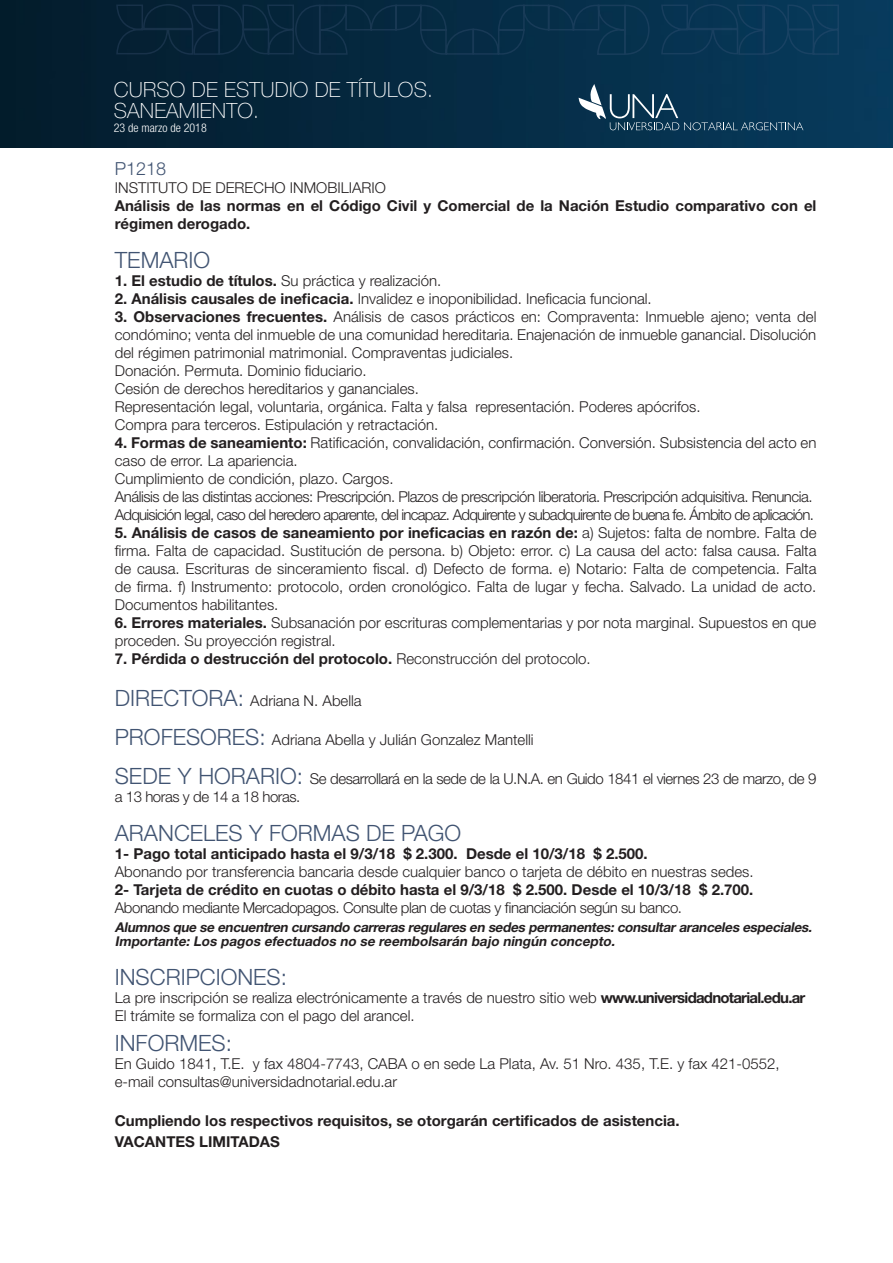
<style>
.page{position:relative;width:893px;height:1263px;background:#fff}
.page>*{position:absolute;margin:0;border:0;box-sizing:border-box;transform-origin:0 0}
.t1{font:300 22.5px "Helvetica Neue";color:#415472}
.Texto_independiente{font:100 21px "Helvetica Neue";letter-spacing:.01em;color:#fff}
.t2{font:300 18px "Helvetica Neue";color:#415472}
.t3{font:300 15px/18px "Helvetica Neue";color:#231f20;text-align:justify}
.t4{font:700 15px/18px "Helvetica Neue";color:#231f20}
.t5{font:300 15px/18px "Helvetica Neue";letter-spacing:-.03em;color:#231f20}
.t6{font:300 15px "Helvetica Neue";letter-spacing:-.05em;color:#231f20}
.t7{font:300 15px "Helvetica Neue";letter-spacing:-.025em;color:#231f20}
.t8{font:italic 700 13.5px "Helvetica Neue";color:#231f20}
.Texto_independiente-2{font:300 condensed 12px "Helvetica Neue";color:#fff}
.s1{font-weight:700}
.s2{font-weight:300}
.s3{font-size:22.5px;color:#415472}
</style>
<div class="page">
<img style="left:0;top:0;width:893px;height:147px">
<svg style="left:115px;top:3px;width:535px;height:53px;background:#072a41"></svg>
<svg style="left:660px;top:3px;width:180px;height:53px;background:#093756"></svg>
<svg style="left:579px;top:84px;width:224px;height:46px;background:#1d4661"></svg>
<p class="Texto_independiente" style="left:114px;top:78px;width:321px">CURSO DE ESTUDIO DE TÍTULOS.</p>
<p class="Texto_independiente" style="left:114px;top:99px;width:147px">SANEAMIENTO.</p>
<p class="Texto_independiente-2" style="left:114px;top:121px;width:94px">23 de marzo de 2018</p>
<p class="t2" style="left:115px;top:157px;width:53px">P1218</p>
<p class="t3" style="left:115px;top:178px;width:273px">INSTITUTO DE DERECHO INMOBILIARIO</p>
<p class="t4" style="left:115px;top:196px;width:703px">Análisis de las normas en el Código Civil y Comercial de la Nación Estudio comparativo con el régimen derogado.</p>
<p class="t1" style="left:115px;top:246px;width:97px">TEMARIO</p>
<p class="t3" style="left:115px;top:271px;width:328px"><span class="s1">1. El estudio de títulos.</span> Su práctica y realización.</p>
<p class="t3" style="left:115px;top:289px;width:538px"><span class="s1">2. Análisis causales de ineficacia.</span> Invalidez e inoponibilidad. Ineficacia funcional.</p>
<p class="t3" style="left:115px;top:307px;width:703px"><span class="s1">3. Observaciones frecuentes.</span> Análisis de casos prácticos en: Compraventa: Inmueble ajeno; venta del condómino; venta del inmueble de una comunidad hereditaria. Enajenación de inmueble ganancial. Disolución del régimen patrimonial matrimonial. Compraventas judiciales.</p>
<p class="t3" style="left:115px;top:361px;width:253px">Donación. Permuta. Dominio fiduciario.</p>
<p class="t3" style="left:115px;top:379px;width:306px">Cesión de derechos hereditarios y gananciales.</p>
<p class="t3" style="left:115px;top:397px;width:587px">Representación legal, voluntaria, orgánica. Falta y falsa representación. Poderes apócrifos.</p>
<p class="t3" style="left:115px;top:415px;width:325px">Compra para terceros. Estipulación y retractación.</p>
<p class="t3" style="left:115px;top:433px;width:703px"><span class="s1">4. Formas de saneamiento:</span> Ratificación, convalidación, confirmación. Conversión. Subsistencia del acto en caso de error. La apariencia.</p>
<p class="t3" style="left:115px;top:469px;width:280px">Cumplimiento de condición, plazo. Cargos.</p>
<p class="t5" style="left:115px;top:487px;width:699px">Análisis de las distintas acciones: Prescripción. Plazos de prescripción liberatoria. Prescripción adquisitiva. Renuncia.</p>
<p class="t6" style="left:115px;top:505px;width:701px">Adquisición legal, caso del heredero aparente, del incapaz. Adquirente y subadquirente de buena fe. Ámbito de aplicación.</p>
<p class="t3" style="left:115px;top:523px;width:703px"><span class="s1">5. Análisis de casos de saneamiento por ineficacias en razón de:</span> a) Sujetos: falta de nombre. Falta de firma. Falta de capacidad. Sustitución de persona. b) Objeto: error. c) La causa del acto: falsa causa. Falta de causa. Escrituras de sinceramiento fiscal. d) Defecto de forma. e) Notario: Falta de competencia. Falta de firma. f) Instrumento: protocolo, orden cronológico. Falta de lugar y fecha. Salvado. La unidad de acto.<br>Documentos habilitantes.</p>
<p class="t3" style="left:115px;top:613px;width:703px"><span class="s1">6. Errores materiales.</span> Subsanación por escrituras complementarias y por nota marginal. Supuestos en que proceden. Su proyección registral.</p>
<p class="t4" style="left:115px;top:649px;width:477px">7. Pérdida o destrucción del protocolo. <span class="s2">Reconstrucción del protocolo.</span></p>
<p class="t3" style="left:115px;top:691px;width:248px"><span class="s3">DIRECTORA:</span> Adriana N. Abella</p>
<p class="t3" style="left:115px;top:730px;width:420px"><span class="s3">PROFESORES:</span> Adriana Abella y Julián Gonzalez Mantelli</p>
<p class="t5" style="left:115px;top:769px;width:703px"><span class="s3">SEDE Y HORARIO:</span> Se desarrollará en la sede de la U.N.A. en Guido 1841 el viernes 23 de marzo, de 9 a 13 horas y de 14 a 18 horas.</p>
<p class="t1" style="left:115px;top:819px;width:348px">ARANCELES Y FORMAS DE PAGO</p>
<p class="t4" style="left:115px;top:844px;width:534px">1- Pago total anticipado hasta el 9/3/18 $ 2.300. Desde el 10/3/18 $ 2.500.</p>
<p class="t3" style="left:115px;top:862px;width:640px">Abonando por transferencia bancaria desde cualquier banco o tarjeta de débito en nuestras sedes.</p>
<p class="t4" style="left:115px;top:880px;width:640px">2- Tarjeta de crédito en cuotas o débito hasta el 9/3/18 $ 2.500. Desde el 10/3/18 $ 2.700.</p>
<p class="t7" style="left:115px;top:898px;width:569px">Abonando mediante Mercadopagos. Consulte plan de cuotas y financiación según su banco.</p>
<p class="t8" style="left:115px;top:919px;width:701px">Alumnos que se encuentren cursando carreras regulares en sedes permanentes:consultararanceles especiales.</p>
<p class="t8" style="left:115px;top:932px;width:504px">Importante: Los pagos efectuados no se reembolsarán bajo ningún concepto.</p>
<p class="t1" style="left:115px;top:963px;width:174px">INSCRIPCIONES:</p>
<p class="t3" style="left:115px;top:988px;width:692px">La pre inscripción se realiza electrónicamente a través de nuestro sitio web <span class="s1">www.universidadnotarial.edu.ar</span></p>
<p class="t3" style="left:115px;top:1006px;width:301px">El trámite se formaliza con el pago del arancel.</p>
<p class="t1" style="left:115px;top:1029px;width:119px">INFORMES:</p>
<p class="t3" style="left:115px;top:1054px;width:666px">En Guido 1841, T.E. y fax 4804-7743, CABA o en sede La Plata, Av. 51 Nro. 435, T.E. y fax 421-0552,</p>
<p class="t3" style="left:115px;top:1072px;width:284px">e-mail consultas@universidadnotarial.edu.ar</p>
<p class="t4" style="left:115px;top:1111px;width:566px">Cumpliendo los respectivos requisitos, se otorgarán certificados de asistencia.</p>
<p class="t4" style="left:115px;top:1132px;width:167px">VACANTES LIMITADAS</p>
</div>
